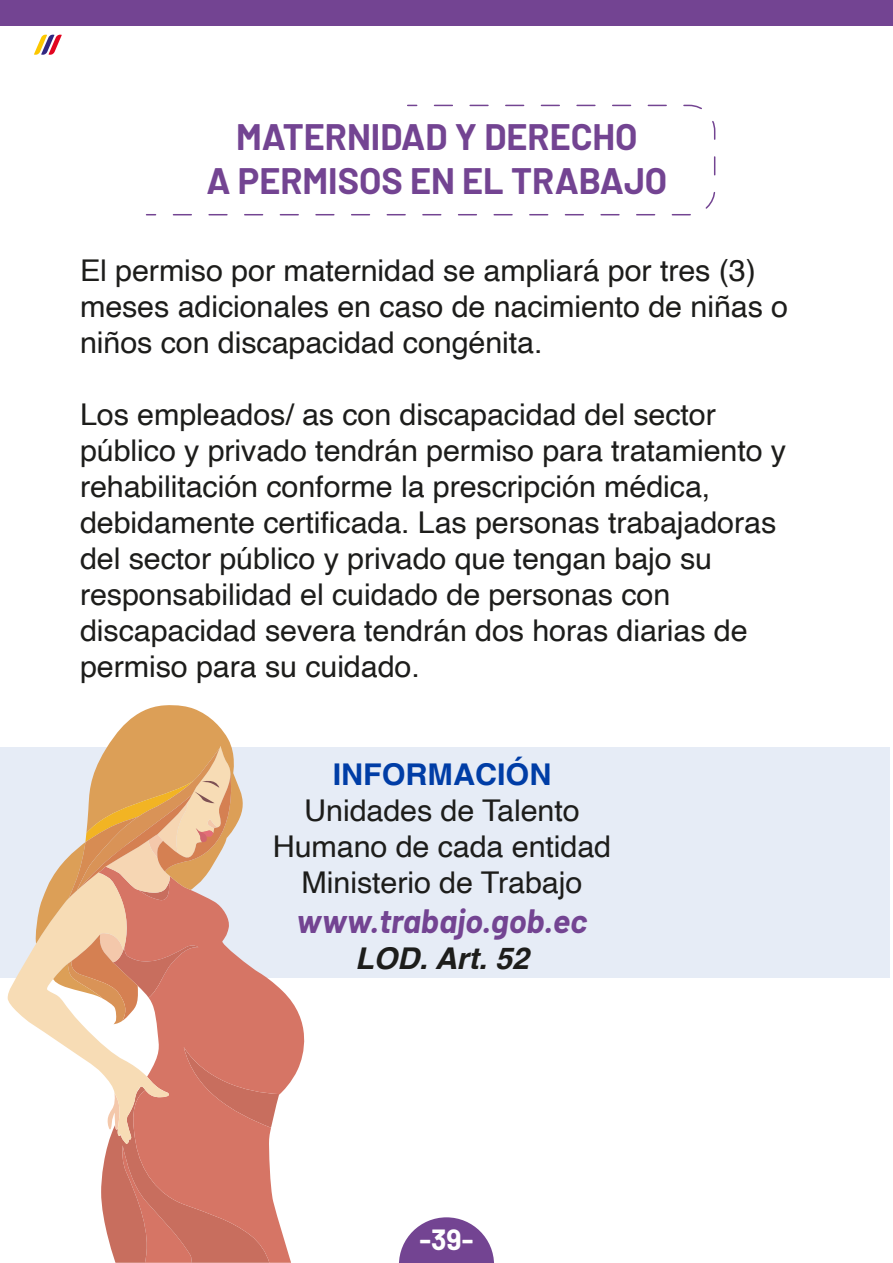
<style>
.page{position:relative;width:893px;height:1263px;background:#fff}
.page>*{position:absolute;margin:0;border:0;box-sizing:border-box;transform-origin:0 0}
.t1{font:700 36px/43.2px "Barlow";color:#734492;text-align:center}
.t2{font:italic 700 33px "Barlow";color:#734492}
.t3{font:30px/36px "Helvetica";letter-spacing:-.005em;color:#1d1d1b}
.t4{font:700 30px "Helvetica";color:#003da6}
.t5{font:italic 700 30px "Helvetica";letter-spacing:-.005em;color:#1d1d1b}
.t6{font:700 28.5px "Barlow";color:#fff}
</style>
<div class="page">
<div style="left:0;top:747px;width:889px;height:230px;background:#e6ecf6"></div>
<svg style="left:280px;top:977px;width:33px;height:286px"></svg>
<svg style="left:8px;top:705px;width:272px;height:558px"></svg>
<svg style="left:399px;top:1217px;width:95px;height:46px"></svg>
<svg style="left:34px;top:35px;width:28px;height:20px"></svg>
<svg style="left:172px;top:104px;width:544px;height:112px"></svg>
<div style="left:0;top:0;width:893px;height:26px;background:#734492"></div>
<p class="t1" style="left:206px;top:113px;width:462px">MATERNIDAD Y DERECHO<br>A PERMISOS EN EL TRABAJO</p>
<p class="t3" style="left:80px;top:253px;width:710px">El permiso por maternidad se ampliará por tres (3) meses adicionales en caso de nacimiento de niñas o niños con discapacidad congénita.</p>
<p class="t3" style="left:80px;top:397px;width:708px">Los empleados/ as con discapacidad del sector público y privado tendrán permiso para tratamiento y rehabilitación conforme la prescripción médica, debidamente certificada. Las personas trabajadoras del sector público y privado que tengan bajo su responsabilidad el cuidado de personas con discapacidad severa tendrán dos horas diarias de permiso para su cuidado.</p>
<p class="t4" style="left:333px;top:756px;width:220px">INFORMACIÓN</p>
<p class="t3" style="left:273px;top:793px;width:340px;text-align:center">Unidades de Talento<br>Humano de cada entidad<br>Ministerio de Trabajo</p>
<p class="t2" style="left:297px;top:896px;width:292px">www.trabajo.gob.ec</p>
<p class="t5" style="left:355px;top:940px;width:175px">LOD. Art. 52</p>
<p class="t6" style="left:420px;top:1219px;width:55px">-39-</p>
</div>
